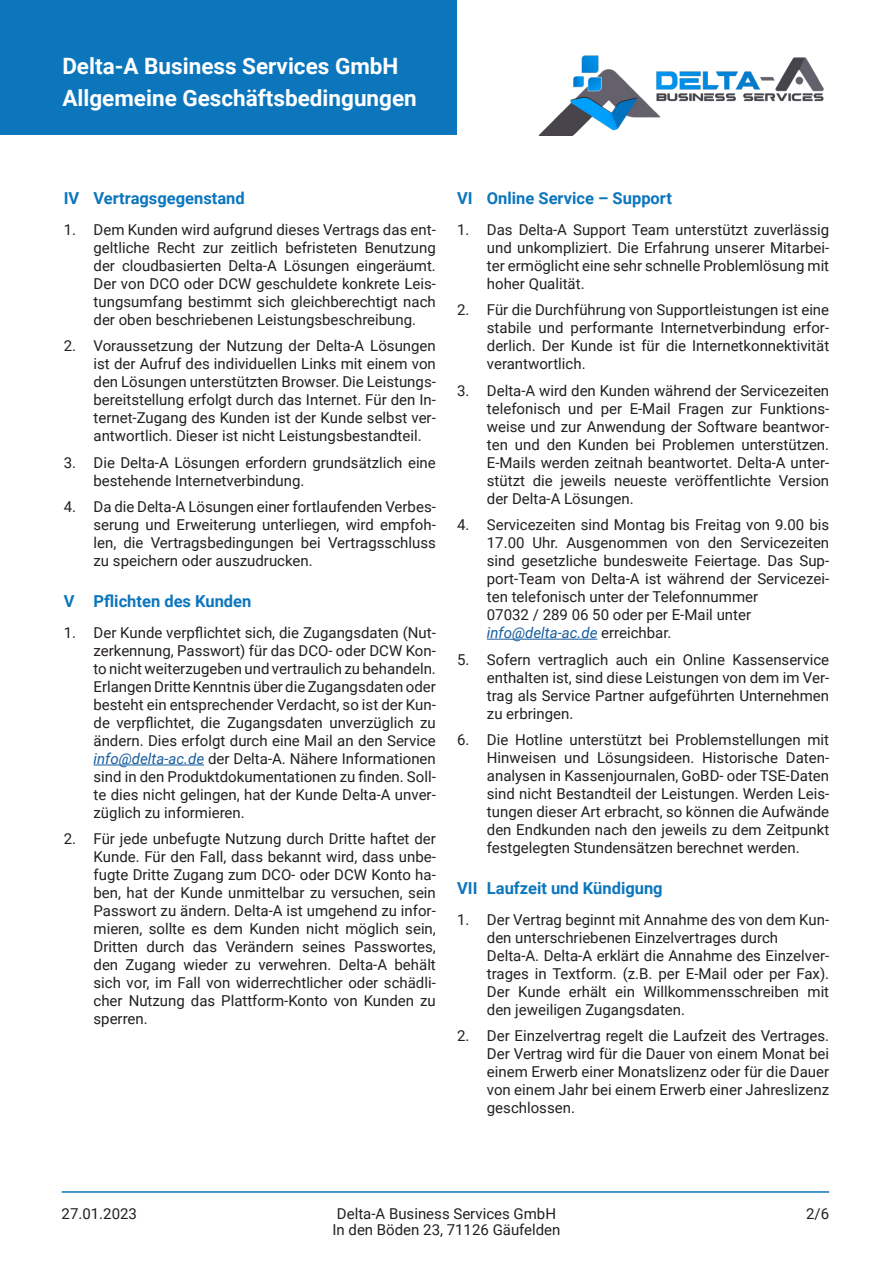
<style>
.page{position:relative;width:893px;height:1263px;background:#fff}
.page>*{position:absolute;margin:0;border:0;box-sizing:border-box;transform-origin:0 0}
.t1{font:700 22.5px/31.5px "Roboto";color:#fff}
.t2{font:700 16.5px "Roboto";color:#0c76bd}
.t3{font:15px/18px "Roboto";color:#231f20;text-align:justify}
.s1{font-style:italic;color:#175d9e}
</style>
<div class="page">
<div style="left:0;top:0;width:457px;height:135px;background:#0c76bd"></div>
<hr style="left:62px;top:1191px;width:767px;height:2px;background:#0c76bd">
<img style="left:539px;top:55px;width:285px;height:80px">
<hr style="left:94px;top:765px;width:110px;height:1px;background:#175d9e">
<hr style="left:487px;top:639px;width:110px;height:1px;background:#175d9e">
<h1 class="t1" style="left:62px;top:50px;width:356px">Delta-A Business Services GmbH<br>Allgemeine Geschäftsbedingungen</h1>
<p class="t2" style="left:64px;top:186px;width:183px">IV Vertragsgegenstand</p>
<p class="t3" style="left:94px;top:220px;width:344px;text-indent:-30px">1. Dem Kunden wird aufgrund dieses Vertrags das ent&shy;geltliche Recht zur zeitlich befristeten Benutzung der cloudbasierten Delta-A Lösungen eingeräumt.<br>Der von DCO oder DCW geschuldete konkrete Leis&shy;tungsumfang bestimmt sich gleichberechtigt nach der oben beschriebenen Leistungsbeschreibung.</p>
<p class="t3" style="left:94px;top:336px;width:344px;text-indent:-30px">2. Voraussetzung der Nutzung der Delta-A Lösungen ist der Aufruf des individuellen Links mit einem von den Lösungen unterstützten Browser. Die Leistungs&shy;bereitstellung erfolgt durch das Internet. Für den In&shy;ternet-Zugang des Kunden ist der Kunde selbst ver&shy;antwortlich. Dieser ist nicht Leistungsbestandteil.</p>
<p class="t3" style="left:94px;top:453px;width:344px;text-indent:-30px">3. Die Delta-A Lösungen erfordern grundsätzlich eine bestehende Internetverbindung.</p>
<p class="t3" style="left:94px;top:497px;width:344px;text-indent:-30px">4. Da die Delta-A Lösungen einer fortlaufenden Verbes&shy;serung und Erweiterung unterliegen, wird empfoh&shy;len, die Vertragsbedingungen bei Vertragsschluss zu speichern oder auszudrucken.</p>
<p class="t2" style="left:64px;top:590px;width:189px">V Pflichten des Kunden</p>
<p class="t3" style="left:94px;top:623px;width:344px;text-indent:-30px">1. Der Kunde verpflichtet sich, die Zugangsdaten (Nut&shy;zerkennung, Passwort) für das DCO- oder DCW Kon&shy;to nicht weiterzugeben und vertraulich zu behandeln.<br>Erlangen Dritte Kenntnis über die Zugangsdaten oder besteht ein entsprechender Verdacht, so ist der Kun&shy;de verpflichtet, die Zugangsdaten unverzüglich zu ändern. Dies erfolgt durch eine Mail an den Service <span class="s1">info@delta-ac.de</span> der Delta-A. Nähere Informationen sind in den Produktdokumentationen zu finden. Soll&shy;te dies nicht gelingen, hat der Kunde Delta-A unver&shy;züglich zu informieren.</p>
<p class="t3" style="left:94px;top:829px;width:344px;text-indent:-30px">2. Für jede unbefugte Nutzung durch Dritte haftet der Kunde. Für den Fall, dass bekannt wird, dass unbe&shy;fugte Dritte Zugang zum DCO- oder DCW Konto ha&shy;ben, hat der Kunde unmittelbar zu versuchen, sein Passwort zu ändern. Delta-A ist umgehend zu infor&shy;mieren, sollte es dem Kunden nicht möglich sein, Dritten durch das Verändern seines Passwortes, den Zugang wieder zu verwehren. Delta-A behält sich vor, im Fall von widerrechtlicher oder schädli&shy;cher Nutzung das Plattform-Konto von Kunden zu sperren.</p>
<p class="t2" style="left:457px;top:186px;width:216px">VI Online Service – Support</p>
<p class="t3" style="left:487px;top:220px;width:344px;text-indent:-30px">1. Das Delta-A Support Team unterstützt zuverlässig und unkompliziert. Die Erfahrung unserer Mitarbei&shy;ter ermöglicht eine sehr schnelle Problemlösung mit hoher Qualität.</p>
<p class="t3" style="left:487px;top:300px;width:344px;text-indent:-30px">2. Für die Durchführung von Supportleistungen ist eine stabile und performante Internetverbindung erfor&shy;derlich. Der Kunde ist für die Internetkonnektivität verantwortlich.</p>
<p class="t3" style="left:487px;top:381px;width:344px;text-indent:-30px">3. Delta-A wird den Kunden während der Servicezeiten telefonisch und per E-Mail Fragen zur Funktions&shy;weise und zur Anwendung der Software beantwor&shy;ten und den Kunden bei Problemen unterstützen.<br>E-Mails werden zeitnah beantwortet. Delta-A unter&shy;stützt die jeweils neueste veröffentlichte Version der Delta-A Lösungen.</p>
<p class="t3" style="left:487px;top:515px;width:344px;text-align:left;text-indent:-30px">4. Servicezeiten sind Montag bis Freitag von 9.00 bis 17.00 Uhr. Ausgenommen von den Servicezeiten sind gesetzliche bundesweite Feiertage. Das Sup&shy;port-Team von Delta-A ist während der Servicezei&shy;ten telefonisch unter der Telefonnummer<br>07032 / 289 06 50 oder per E-Mail unter <span class="s1">info@delta-ac.de</span> erreichbar.</p>
<p class="t3" style="left:487px;top:650px;width:344px;text-indent:-30px">5. Sofern vertraglich auch ein Online Kassenservice enthalten ist, sind diese Leistungen von dem im Ver&shy;trag als Service Partner aufgeführten Unternehmen zu erbringen.</p>
<p class="t3" style="left:487px;top:730px;width:344px;text-indent:-30px">6. Die Hotline unterstützt bei Problemstellungen mit Hinweisen und Lösungsideen. Historische Daten&shy;analysen in Kassenjournalen, GoBD- oder TSE-Daten sind nicht Bestandteil der Leistungen. Werden Leis&shy;tungen dieser Art erbracht, so können die Aufwände den Endkunden nach den jeweils zu dem Zeitpunkt festgelegten Stundensätzen berechnet werden.</p>
<p class="t2" style="left:457px;top:877px;width:207px">VII Laufzeit und Kündigung</p>
<p class="t3" style="left:487px;top:910px;width:344px;text-align:left;text-indent:-30px">1. Der Vertrag beginnt mit Annahme des von dem Kun&shy;den unterschriebenen Einzelvertrages durch Delta-A. Delta-A erklärt die Annahme des Einzelver&shy;trages in Textform. (z.B. per E-Mail oder per Fax).<br>Der Kunde erhält ein Willkommensschreiben mit den jeweiligen Zugangsdaten.</p>
<p class="t3" style="left:487px;top:1026px;width:344px;text-indent:-30px">2. Der Einzelvertrag regelt die Laufzeit des Vertrages.<br>Der Vertrag wird für die Dauer von einem Monat bei einem Erwerb einer Monatslizenz oder für die Dauer von einem Jahr bei einem Erwerb einer Jahreslizenz geschlossen.</p>
<p class="t3" style="left:62px;top:1204px;width:77px">27.01.2023</p>
<p class="t3" style="left:332px;top:1205px;width:230px;line-height:16.5px">Delta-A Business Services GmbH<br>In den Böden 23, 71126 Gäufelden</p>
<p class="t3" style="left:806px;top:1204px;width:25px">2/6</p>
</div>
